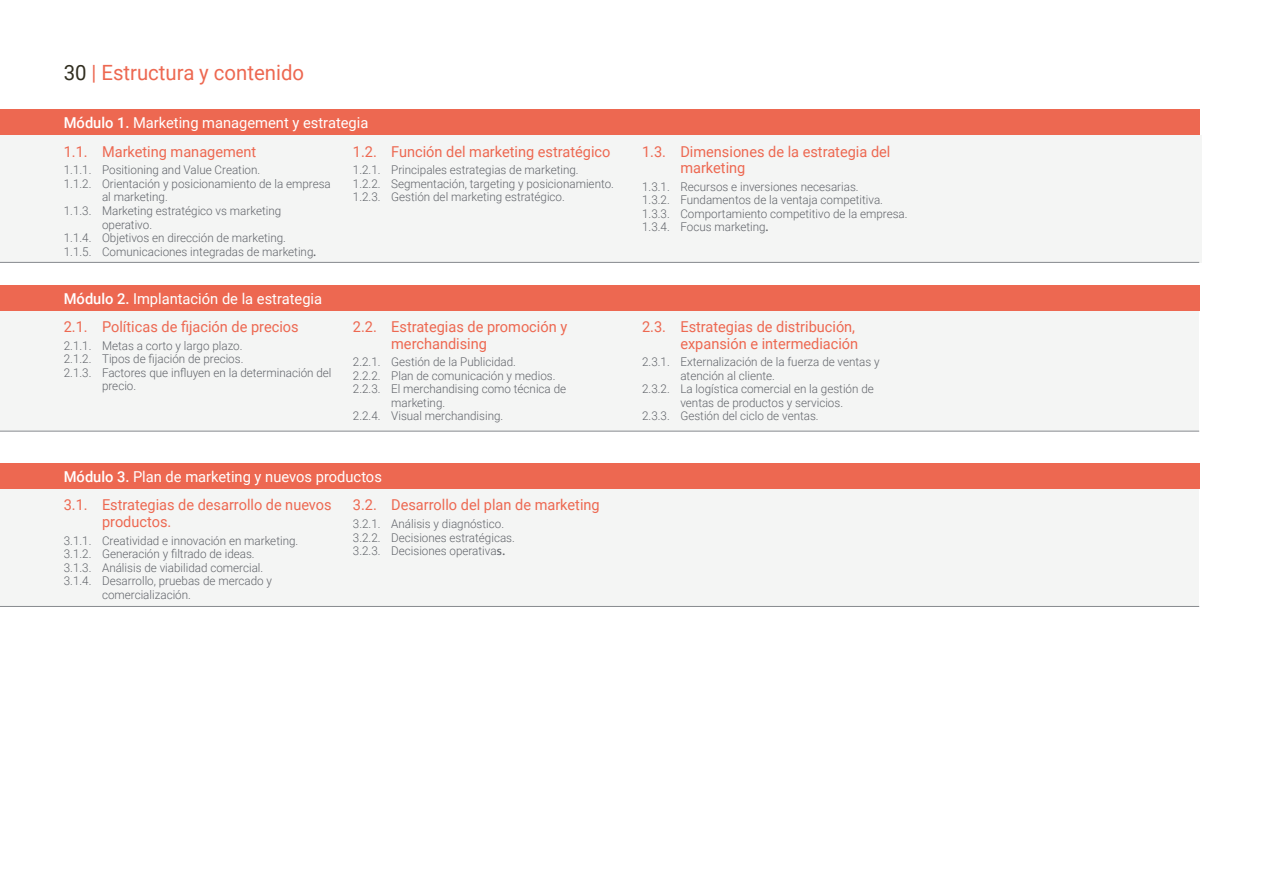
<style>
.page{position:relative;width:1263px;height:893px;background:#fff}
.page>*{position:absolute;margin:0;border:0;box-sizing:border-box;transform-origin:0 0}
.t1{font:21px "Roboto";color:#ed6851}
.t2{font:15px/16.5px "Roboto";color:#ed6851}
.t3{font:15px "Roboto";color:#fff}
.t4{font:300 12px/13.5px "Roboto";color:#61646a}
.s1{color:#312e20}
.s2{font-weight:500}
.s3{font-family:"Meta Pro";font-weight:400;font-style:italic}
.s4{font-family:"Meta Pro";font-weight:400}
</style>
<div class="page">
<div style="left:0;top:135px;width:1201px;height:127px;background:#f4f5f4"></div>
<div style="left:0;top:310px;width:1199px;height:121px;background:#f4f5f4"></div>
<div style="left:0;top:489px;width:1199px;height:117px;background:#f4f5f4"></div>
<div style="left:0;top:110px;width:1199px;height:25px;background:#ed6851"></div>
<div style="left:0;top:285px;width:1199px;height:25px;background:#ed6851"></div>
<div style="left:0;top:463px;width:1199px;height:26px;background:#ed6851"></div>
<hr style="left:0;top:262px;width:1199px;height:1px;background:#878a8e">
<hr style="left:0;top:431px;width:1199px;height:1px;background:#878a8e">
<hr style="left:0;top:606px;width:1199px;height:1px;background:#878a8e">
<h1 class="t1" style="left:64px;top:57px;width:242px"><span class="s1">30</span> | Estructura y contenido</h1>
<p class="t3" style="left:64px;top:112px;width:306px"><span class="s2">Módulo 1.</span> Marketing management y estrategia</p>
<p class="t2" style="left:64px;top:143px;width:194px">1.1. Marketing management</p>
<p class="t4" style="left:64px;top:163px;width:198px">1.1.1. Positioning and Value Creation.</p>
<p class="t4" style="left:64px;top:177px;width:268px">1.1.2. Orientación y posicionamiento de la empresa</p>
<p class="t4" style="left:102px;top:190px;width:67px">al marketing.</p>
<p class="t4" style="left:64px;top:204px;width:219px">1.1.3. Marketing estratégico vs marketing</p>
<p class="t4" style="left:102px;top:217px;width:52px">operativo.</p>
<p class="t4" style="left:64px;top:231px;width:224px">1.1.4. Objetivos en dirección de marketing.</p>
<p class="t4" style="left:64px;top:244px;width:255px">1.1.5. Comunicaciones integradas de marketing<span class="s3">.</span></p>
<p class="t3" style="left:64px;top:288px;width:260px"><span class="s2">Módulo 2.</span> Implantación de la estrategia</p>
<p class="t2" style="left:64px;top:318px;width:236px">2.1. Políticas de fijación de precios</p>
<p class="t4" style="left:64px;top:338px;width:180px">2.1.1. Metas a corto y largo plazo.</p>
<p class="t4" style="left:64px;top:352px;width:181px">2.1.2. Tipos de fijación de precios.</p>
<p class="t4" style="left:64px;top:365px;width:269px">2.1.3. Factores que influyen en la determinación del</p>
<p class="t4" style="left:102px;top:379px;width:36px">precio.</p>
<p class="t2" style="left:353px;top:143px;width:259px">1.2. Función del marketing estratégico</p>
<p class="t4" style="left:353px;top:163px;width:263px">1.2.1. Principales estrategias de marketing.<br>1.2.2. Segmentación, targeting y posicionamiento.<br>1.2.3. Gestión del marketing estratégico.</p>
<p class="t2" style="left:391px;top:318px;width:178px;text-indent:-38px">2.2. Estrategias de promoción y merchandising</p>
<p class="t4" style="left:353px;top:355px;width:165px">2.2.1. Gestión de la Publicidad.</p>
<p class="t4" style="left:353px;top:368px;width:204px">2.2.2. Plan de comunicación y medios.</p>
<p class="t4" style="left:353px;top:382px;width:215px">2.2.3. El merchandising como técnica de</p>
<p class="t4" style="left:391px;top:395px;width:56px">marketing.</p>
<p class="t4" style="left:353px;top:409px;width:152px">2.2.4. Visual merchandising.</p>
<p class="t3" style="left:64px;top:466px;width:320px"><span class="s2">Módulo 3.</span> Plan de marketing y nuevos productos</p>
<p class="t2" style="left:102px;top:496px;width:231px;text-indent:-38px">3.1. Estrategias de desarrollo de nuevos productos.</p>
<p class="t4" style="left:64px;top:533px;width:236px">3.1.1. Creatividad e innovación en marketing.</p>
<p class="t4" style="left:64px;top:547px;width:192px">3.1.2. Generación y filtrado de ideas.</p>
<p class="t4" style="left:64px;top:560px;width:201px">3.1.3. Análisis de viabilidad comercial.</p>
<p class="t4" style="left:64px;top:574px;width:210px">3.1.4. Desarrollo, pruebas de mercado y</p>
<p class="t4" style="left:102px;top:587px;width:90px">comercialización.</p>
<p class="t2" style="left:353px;top:496px;width:248px">3.2. Desarrollo del plan de marketing</p>
<p class="t4" style="left:353px;top:517px;width:163px">3.2.1. Análisis y diagnóstico.<br>3.2.2. Decisiones estratégicas.<br>3.2.3. Decisiones operativa<span class="s4">s.</span></p>
<p class="t2" style="left:680px;top:143px;width:212px;text-indent:-38px">1.3. Dimensiones de la estrategia del marketing</p>
<p class="t4" style="left:642px;top:179px;width:267px">1.3.1. Recursos e inversiones necesarias.<br>1.3.2. Fundamentos de la ventaja competitiva.<br>1.3.3. Comportamiento competitivo de la empresa.<br>1.3.4. Focus marketing<span class="s3">.</span></p>
<p class="t2" style="left:642px;top:318px;width:218px;text-align:right">2.3. Estrategias de distribución, expansión e intermediación</p>
<p class="t4" style="left:642px;top:355px;width:239px">2.3.1. Externalización de la fuerza de ventas y</p>
<p class="t4" style="left:680px;top:368px;width:96px">atención al cliente.</p>
<p class="t4" style="left:642px;top:382px;width:233px">2.3.2. La logística comercial en la gestión de</p>
<p class="t4" style="left:680px;top:395px;width:164px">ventas de productos y servicios.</p>
<p class="t4" style="left:642px;top:409px;width:178px">2.3.3. Gestión del ciclo de ventas.</p>
</div>
